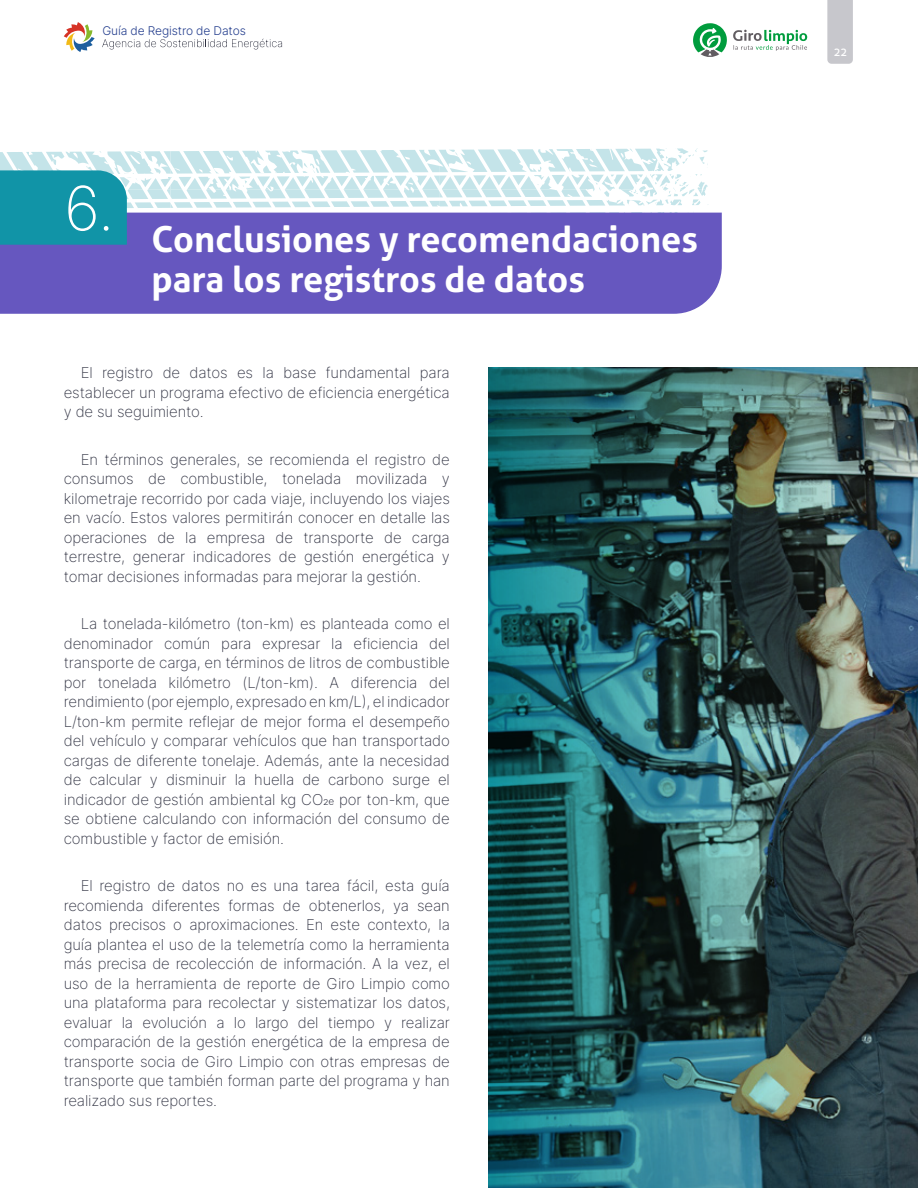
<style>
.page{position:relative;width:918px;height:1188px;background:#fff}
.page>*{position:absolute;margin:0;border:0;box-sizing:border-box;transform-origin:0 0}
.t1{font:700 36px/40.5px "Aller";color:#fff}
.t2{font:200 15px/19.5px "Inter";letter-spacing:-.01em;color:#2e3040;text-align:justify}
.t3{font:300 12px "Inter";letter-spacing:-.01em;color:#253f8e}
.t4{font:10.5px "Amino Regular 5";color:#fff}
</style>
<div class="page">
<div style="left:827px;top:0;width:26px;height:64px;background:#c7c7cc"></div>
<svg style="left:64px;top:22px;width:31px;height:30px"></svg>
<svg style="left:102px;top:39px;width:180px;height:10px"></svg>
<svg style="left:693px;top:23px;width:34px;height:34px"></svg>
<svg style="left:733px;top:30px;width:74px;height:21px"></svg>
<svg style="left:0;top:150px;width:708px;height:63px"></svg>
<div style="left:0;top:213px;width:722px;height:101px;background:#6657bf"></div>
<div style="left:0;top:170px;width:127px;height:75px;background:#1194a7"></div>
<img style="left:489px;top:367px;width:429px;height:821px">
<p class="t3" style="left:102px;top:22px;width:145px">Guía de Registro de Datos</p>
<h1 class="t1" style="left:151px;top:219px;width:548px;text-indent:-88px"><sup>6.</sup> Conclusiones y recomendaciones para los registros de datos</h1>
<p class="t2" style="left:64px;top:363px;width:388px;text-indent:17px">El registro de datos es la base fundamental para establecer un programa efectivo de eficiencia energética y de su seguimiento.</p>
<p class="t2" style="left:64px;top:449px;width:388px;text-indent:17px">En términos generales, se recomienda el registro de consumos de combustible, tonelada movilizada y kilometraje recorrido por cada viaje, incluyendo los viajes en vacío. Estos valores permitirán conocer en detalle las operaciones de la empresa de transporte de carga terrestre, generar indicadores de gestión energética y tomar decisiones informadas para mejorar la gestión.</p>
<p class="t2" style="left:64px;top:614px;width:388px;text-indent:17px">La tonelada-kilómetro (ton-km) es planteada como el denominador común para expresar la eficiencia del transporte de carga, en términos de litros de combustible por tonelada kilómetro (L/ton-km). A diferencia del rendimiento (por ejemplo, expresado en km/L), el indicador L/ton-km permite reflejar de mejor forma el desempeño del vehículo y comparar vehículos que han transportado cargas de diferente tonelaje. Además, ante la necesidad de calcular y disminuir la huella de carbono surge el indicador de gestión ambiental kg CO2ₑ por ton-km, que se obtiene calculando con información del consumo de combustible y factor de emisión.</p>
<p class="t2" style="left:64px;top:876px;width:388px;text-indent:17px">El registro de datos no es una tarea fácil, esta guía recomienda diferentes formas de obtenerlos, ya sean datos precisos o aproximaciones. En este contexto, la guía plantea el uso de la telemetría como la herramienta más precisa de recolección de información. A la vez, el uso de la herramienta de reporte de Giro Limpio como una plataforma para recolectar y sistematizar los datos, evaluar la evolución a lo largo del tiempo y realizar comparación de la gestión energética de la empresa de transporte socia de Giro Limpio con otras empresas de transporte que también forman parte del programa y han realizado sus reportes.</p>
<p class="t4" style="left:834px;top:46px;width:15px">22</p>
</div>
